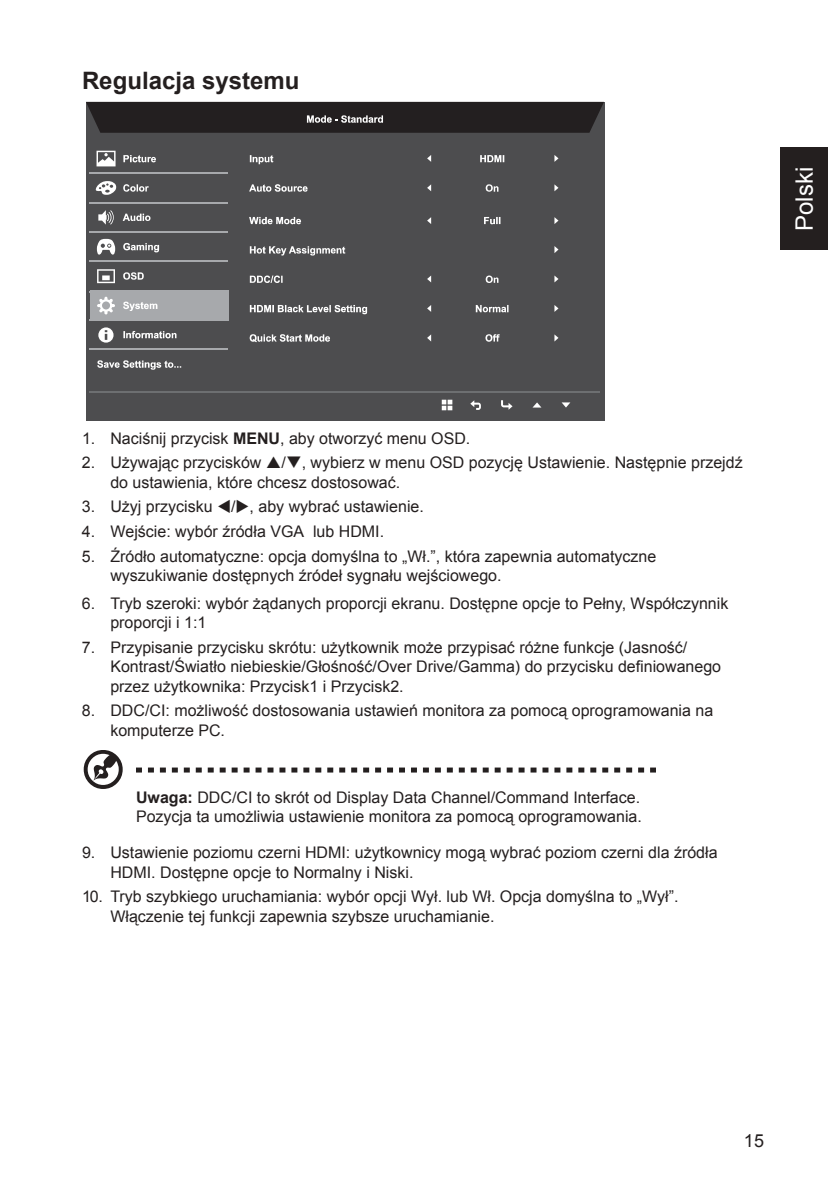
<style>
.page{position:relative;width:828px;height:1188px;background:#fff}
.page>*{position:absolute;margin:0;border:0;box-sizing:border-box;transform-origin:0 0}
.t1{font:700 24px "Arial";color:#241f1f}
.t2{font:24px "Arial";color:#fff}
.t3{font:18px "Arial";color:#241f1f}
.t4{font:16px/19.2px "Arial";color:#241f1f}
.s1{font-weight:700}
</style>
<div class="page">
<div style="left:780px;top:148px;width:48px;height:102px;background:#241f1f"></div>
<svg style="left:84px;top:751px;width:39px;height:38px"></svg>
<svg style="left:136px;top:768px;width:520px;height:5px"></svg>
<div style="left:86px;top:102px;width:519px;height:318px;background:#4d4d4f"></div>
<div style="left:90px;top:290px;width:138px;height:31px;background:#a7a9ac"></div>
<svg style="left:86px;top:102px;width:518px;height:31px;background:#272324"></svg>
<hr style="left:89px;top:391px;width:511px;height:2px;background:#6d6f71">
<hr style="left:89px;top:202px;width:139px;height:2px;background:#a7a9ac">
<hr style="left:89px;top:172px;width:139px;height:1px;background:#a7a9ac">
<hr style="left:89px;top:320px;width:139px;height:1px;background:#a7a9ac">
<hr style="left:89px;top:349px;width:139px;height:1px;background:#a7a9ac">
<hr style="left:89px;top:231px;width:139px;height:2px;background:#a7a9ac">
<hr style="left:89px;top:260px;width:139px;height:2px;background:#a7a9ac">
<hr style="left:89px;top:291px;width:139px;height:1px;background:#a7a9ac">
<svg style="left:533px;top:402px;width:8px;height:6px"></svg>
<svg style="left:562px;top:402px;width:8px;height:6px"></svg>
<svg style="left:470px;top:400px;width:11px;height:10px"></svg>
<svg style="left:501px;top:400px;width:12px;height:10px"></svg>
<svg style="left:442px;top:400px;width:10px;height:10px"></svg>
<svg style="left:554px;top:246px;width:4px;height:7px"></svg>
<svg style="left:427px;top:155px;width:131px;height:7px"></svg>
<svg style="left:427px;top:184px;width:131px;height:8px"></svg>
<svg style="left:427px;top:217px;width:131px;height:7px"></svg>
<svg style="left:427px;top:276px;width:131px;height:7px"></svg>
<svg style="left:427px;top:305px;width:131px;height:7px"></svg>
<svg style="left:427px;top:334px;width:131px;height:8px"></svg>
<svg style="left:250px;top:155px;width:23px;height:9px"></svg>
<svg style="left:249px;top:184px;width:59px;height:8px"></svg>
<svg style="left:249px;top:217px;width:52px;height:7px"></svg>
<svg style="left:250px;top:246px;width:95px;height:10px"></svg>
<svg style="left:250px;top:276px;width:33px;height:7px"></svg>
<svg style="left:250px;top:305px;width:117px;height:9px"></svg>
<svg style="left:250px;top:334px;width:80px;height:8px"></svg>
<svg style="left:123px;top:155px;width:33px;height:7px"></svg>
<svg style="left:123px;top:184px;width:26px;height:8px"></svg>
<svg style="left:123px;top:214px;width:28px;height:7px"></svg>
<svg style="left:123px;top:243px;width:36px;height:9px"></svg>
<svg style="left:123px;top:272px;width:21px;height:8px"></svg>
<svg style="left:123px;top:302px;width:34px;height:9px"></svg>
<svg style="left:123px;top:331px;width:53px;height:7px"></svg>
<svg style="left:97px;top:360px;width:84px;height:10px"></svg>
<svg style="left:97px;top:269px;width:18px;height:14px"></svg>
<svg style="left:96px;top:181px;width:21px;height:14px"></svg>
<svg style="left:97px;top:151px;width:19px;height:15px"></svg>
<svg style="left:98px;top:210px;width:16px;height:15px"></svg>
<svg style="left:97px;top:239px;width:18px;height:16px"></svg>
<svg style="left:97px;top:297px;width:18px;height:17px"></svg>
<svg style="left:98px;top:327px;width:16px;height:16px"></svg>
<h1 class="t1" style="left:82px;top:65px;width:219px">Regulacja systemu</h1>
<h1 class="t2" style="left:789px;top:231px;width:66px;rotate:-90deg">Polski</h1>
<p class="t4" style="left:82px;top:428px;width:390px">1. Naciśnij przycisk <span class="s1">MENU</span>, aby otworzyć menu OSD.</p>
<p class="t4" style="left:82px;top:453px;width:181px">2. Używając przycisków</p>
<p class="t4" style="left:110px;top:453px;width:634px;text-indent:171px">/❑, wybierz w menu OSD pozycję Ustawienie. Następnie przejdź do ustawienia, które chcesz dostosować.</p>
<p class="t4" style="left:82px;top:497px;width:343px">3. Użyj przycisku ▼/◆, aby wybrać ustawienie.</p>
<p class="t4" style="left:82px;top:522px;width:304px">4. Wejście: wybór źródła VGA lub HDMI.</p>
<p class="t4" style="left:110px;top:547px;width:548px;text-indent:-28px">5. Źródło automatyczne: opcja domyślna to „Wł.”, która zapewnia automatyczne wyszukiwanie dostępnych źródeł sygnału wejściowego.</p>
<p class="t4" style="left:110px;top:594px;width:620px;text-indent:-28px">6. Tryb szeroki: wybór żądanych proporcji ekranu. Dostępne opcje to Pełny, Współczynnik proporcji i 1:1</p>
<p class="t4" style="left:110px;top:638px;width:612px;text-indent:-28px">7. Przypisanie przycisku skrótu: użytkownik może przypisać różne funkcje (Jasność/<br>Kontrast/Światło niebieskie/Głośność/Over Drive/Gamma) do przycisku definiowanego przez użytkownika: Przycisk1 i Przycisk2.</p>
<p class="t4" style="left:110px;top:701px;width:604px;text-indent:-28px">8. DDC/CI: możliwość dostosowania ustawień monitora za pomocą oprogramowania na komputerze PC.</p>
<p class="t4" style="left:136px;top:788px;width:507px"><span class="s1">Uwaga:</span> DDC/CI to skrót od Display Data Channel/Command Interface.<br>Pozycja ta umożliwia ustawienie monitora za pomocą oprogramowania.</p>
<p class="t4" style="left:110px;top:843px;width:609px;text-indent:-28px">9. Ustawienie poziomu czerni HDMI: użytkownicy mogą wybrać poziom czerni dla źródła<br>HDMI. Dostępne opcje to Normalny i Niski.</p>
<p class="t4" style="left:110px;top:887px;width:570px;text-indent:-28px">10. Tryb szybkiego uruchamiania: wybór opcji Wył. lub Wł. Opcja domyślna to „Wył”.<br>Włączenie tej funkcji zapewnia szybsze uruchamianie.</p>
<p class="t3" style="left:744px;top:1129px;width:22px">15</p>
</div>
